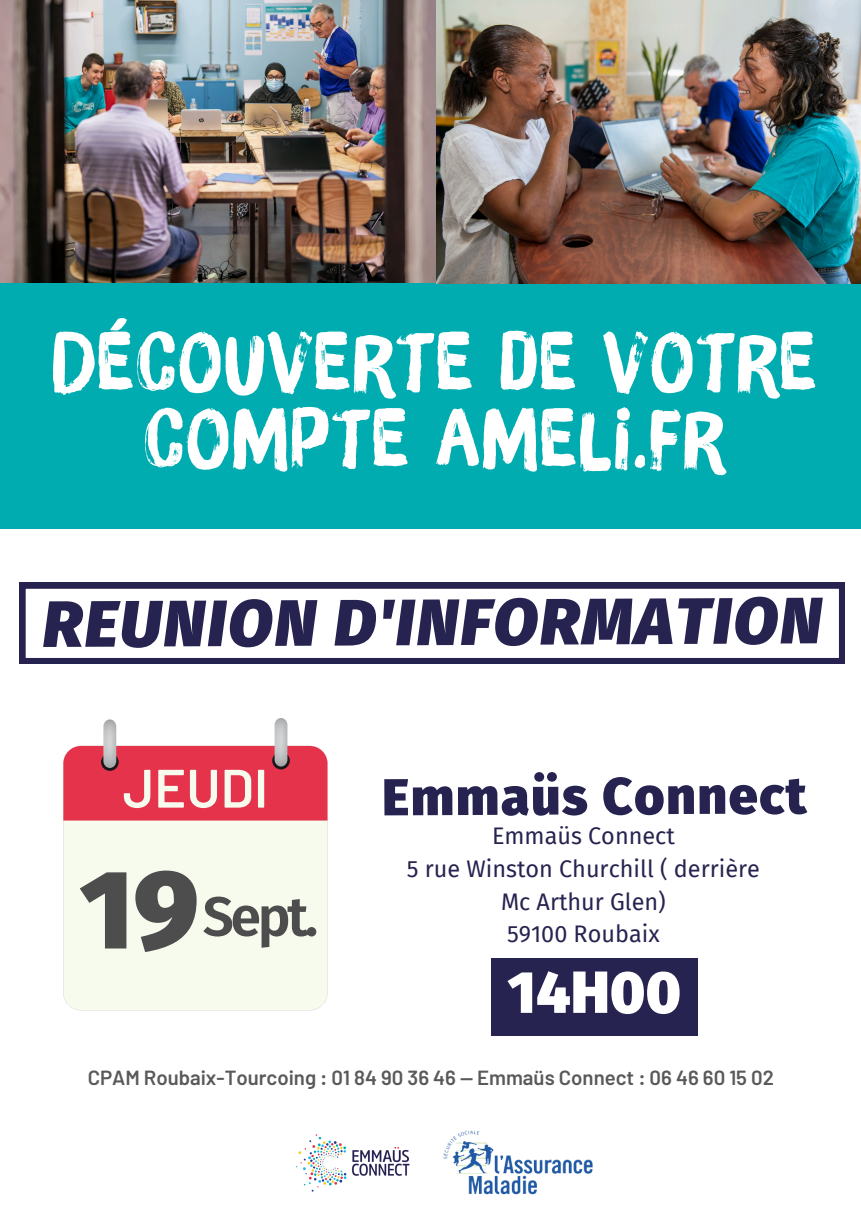
<style>
.page{position:relative;width:861px;height:1214px;background:#fff}
.page>*{position:absolute;margin:0;border:0;box-sizing:border-box;transform-origin:0 0}
.t1{font:900 112px "Fira Sans";color:#4d4d4d}
.t2{font:80.4px/76.4px "Brush Up";letter-spacing:.03em;color:#fff;text-align:center}
.t3{font:italic 900 65.4px "Fira Sans";letter-spacing:.03em;color:#272350}
.t4{font:900 59.4px "Fira Sans";color:#fff}
.t5{font:600 55.2px "Fira Sans";color:#4d4d4d}
.t6{font:600 54px "Barlow";color:#f6fbee}
.t7{font:900 52px "Fira Sans";letter-spacing:.025em;color:#272350}
.t8{font:23.4px/32.6px "Fira Sans";color:#272350;text-align:center}
.t9{font:600 20.4px "Barlow";color:#595959}
.s1{font-style:italic}
</style>
<div class="page">
<img style="left:296px;top:1134px;width:114px;height:58px">
<div style="left:63px;top:820px;width:264px;height:190px;background:#f6fbee"></div>
<div style="left:63px;top:746px;width:264px;height:74px;background:#e6334c"></div>
<svg style="left:101px;top:753px;width:18px;height:18px"></svg>
<img style="left:103px;top:719px;width:13px;height:49px">
<svg style="left:272px;top:752px;width:18px;height:17px"></svg>
<img style="left:275px;top:718px;width:12px;height:48px">
<img style="left:0;top:0;width:436px;height:283px">
<div style="left:0;top:283px;width:861px;height:246px;background:#00acb0"></div>
<img style="left:437px;top:0;width:424px;height:284px">
<div style="left:491px;top:958px;width:207px;height:77px;background:#272350"></div>
<svg style="left:20px;top:583px;width:825px;height:81px"></svg>
<img style="left:443px;top:1130px;width:150px;height:65px">
<p class="t2" style="left:52px;top:329px;width:766px">DÉCOUVERTE DE VOTRE<br>COMPTE AMELI.FR</p>
<h2 class="t3" style="left:43px;top:584px;width:781px">REUNION D'INFORMATION</h2>
<p class="t6" style="left:123px;top:753px;width:147px">JEUDI</p>
<h4 class="t1" style="left:80px;top:843px;width:121px">19</h4>
<h3 class="t5" style="left:203px;top:884px;width:117px">Sept.</h3>
<h4 class="t7" style="left:382px;top:765px;width:426px">Emmaüs Connect</h4>
<h5 class="t8" style="left:407px;top:820px;width:355px">Emmaüs Connect<br>5 rue Winston Churchill ( derrière<br>Mc Arthur Glen)<br>59100 Roubaix</h5>
<p class="t4" style="left:507px;top:957px;width:175px">14H00</p>
<h2 class="t9" style="left:88px;top:1064px;width:688px">CPAM Roubaix-Tourcoing : 01 84 90 36 46 <span class="s1">—</span> Emmaüs Connect : 06 46 60 15 02</h2>
</div>
